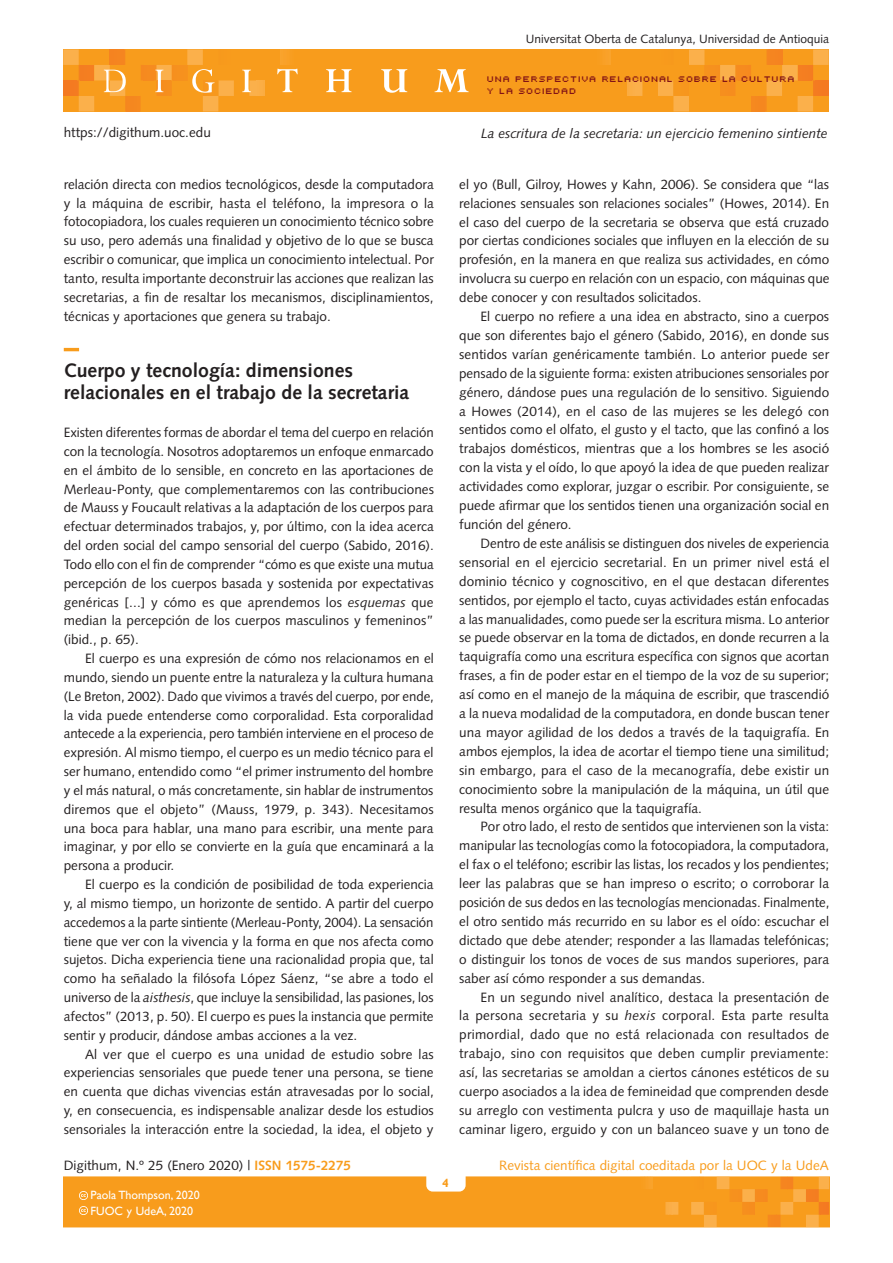
<style>
.page{position:relative;width:893px;height:1263px;background:#fff}
.page>*{position:absolute;margin:0;border:0;box-sizing:border-box;transform-origin:0 0}
.t1{font:700 19.5px/22.6px "Syntax LT";color:#231f20}
.t2{font:13.5px/18.9px "Syntax LT";color:#231f20;text-align:justify}
.t3{font:italic 13.5px "Syntax LT";color:#231f20}
.t4{font:13.5px "Syntax LT";color:#f89c1c}
.t5{font:12px "Syntax LT";color:#231f20}
.t6{font:12px/15.8px "Gill Sans";color:#fff}
.t7{font:700 12px "Gill Sans";color:#f89c1c}
.t8{font:9px/12px "Uni 0554";color:#821316}
.s1{font-style:italic}
.s2{font-weight:700;color:#f89c1c}
</style>
<div class="page">
<hr style="left:829px;top:1177px;width:1px;height:50px;background:#f47921">
<svg style="left:64px;top:1177px;width:765px;height:50px;background:#f89d21"></svg>
<div style="left:63px;top:49px;width:766px;height:62px;background:#f89c1c"></div>
<hr style="left:265px;top:49px;width:1px;height:62px;background:#faab40">
<hr style="left:266px;top:49px;width:2px;height:62px;background:#faab3f">
<hr style="left:268px;top:49px;width:1px;height:62px;background:#faaa3d">
<hr style="left:269px;top:49px;width:2px;height:62px;background:#faa93b">
<hr style="left:271px;top:49px;width:1px;height:62px;background:#faa839">
<hr style="left:272px;top:49px;width:2px;height:62px;background:#faa837">
<hr style="left:274px;top:49px;width:1px;height:62px;background:#faa736">
<hr style="left:275px;top:49px;width:2px;height:62px;background:#faa633">
<hr style="left:277px;top:49px;width:1px;height:62px;background:#f9a531">
<hr style="left:278px;top:49px;width:2px;height:62px;background:#f9a430">
<hr style="left:625px;top:49px;width:2px;height:62px;background:#faab40">
<hr style="left:624px;top:49px;width:1px;height:62px;background:#faab3f">
<hr style="left:622px;top:49px;width:2px;height:62px;background:#faaa3d">
<hr style="left:621px;top:49px;width:1px;height:62px;background:#faa93b">
<hr style="left:619px;top:49px;width:2px;height:62px;background:#faa839">
<hr style="left:618px;top:49px;width:1px;height:62px;background:#faa837">
<hr style="left:616px;top:49px;width:2px;height:62px;background:#faa736">
<hr style="left:615px;top:49px;width:1px;height:62px;background:#faa633">
<hr style="left:613px;top:49px;width:2px;height:62px;background:#f9a531">
<hr style="left:612px;top:49px;width:1px;height:62px;background:#f9a430">
<svg style="left:605px;top:49px;width:6px;height:16px"></svg>
<svg style="left:627px;top:49px;width:202px;height:62px"></svg>
<hr style="left:815px;top:80px;width:4px;height:16px;background:#f47b21">
<hr style="left:819px;top:80px;width:3px;height:16px;background:#f47a21">
<hr style="left:822px;top:80px;width:3px;height:16px;background:#f47921">
<hr style="left:825px;top:80px;width:4px;height:16px;background:#f47921">
<svg style="left:63px;top:49px;width:202px;height:62px"></svg>
<svg style="left:277px;top:49px;width:21px;height:43px"></svg>
<svg style="left:326px;top:69px;width:26px;height:23px"></svg>
<svg style="left:381px;top:69px;width:26px;height:24px"></svg>
<svg style="left:434px;top:69px;width:35px;height:23px"></svg>
<hr style="left:64px;top:348px;width:15px;height:3px;background:#f89c1c">
<p class="t2" style="left:64px;top:122px;width:149px">https://digithum.uoc.edu</p>
<p class="t2" style="left:64px;top:175px;width:372px">relación directa con medios tecnológicos, desde la computadora y la máquina de escribir, hasta el teléfono, la impresora o la fotocopiadora, los cuales requieren un conocimiento técnico sobre su uso, pero además una finalidad y objetivo de lo que se busca escribir o comunicar, que implica un conocimiento intelectual. Por tanto, resulta importante deconstruir las acciones que realizan las secretarias, a fin de resaltar los mecanismos, disciplinamientos, técnicas y aportaciones que genera su trabajo.</p>
<h1 class="t1" style="left:64px;top:359px;width:347px">Cuerpo y tecnología: dimensiones relacionales en el trabajo de la secretaria</h1>
<p class="t2" style="left:64px;top:423px;width:372px">Existen diferentes formas de abordar el tema del cuerpo en relación con la tecnología. Nosotros adoptaremos un enfoque enmarcado en el ámbito de lo sensible, en concreto en las aportaciones de Merleau-Ponty, que complementaremos con las contribuciones de Mauss y Foucault relativas a la adaptación de los cuerpos para efectuar determinados trabajos, y, por último, con la idea acerca del orden social del campo sensorial del cuerpo (Sabido, 2016).<br>Todo ello con el fin de comprender “cómo es que existe una mutua percepción de los cuerpos basada y sostenida por expectativas genéricas [...] y cómo es que aprendemos los <span class="s1">esquemas</span> que median la percepción de los cuerpos masculinos y femeninos” (ibid., p. 65).</p>
<p class="t2" style="left:64px;top:649px;width:372px;text-indent:21px">El cuerpo es una expresión de cómo nos relacionamos en el mundo, siendo un puente entre la naturaleza y la cultura humana (Le Breton, 2002). Dado que vivimos a través del cuerpo, por ende, la vida puede entenderse como corporalidad. Esta corporalidad antecede a la experiencia, pero también interviene en el proceso de expresión. Al mismo tiempo, el cuerpo es un medio técnico para el ser humano, entendido como “el primer instrumento del hombre y el más natural, o más concretamente, sin hablar de instrumentos diremos que el objeto” (Mauss, 1979, p. 343). Necesitamos una boca para hablar, una mano para escribir, una mente para imaginar, y por ello se convierte en la guía que encaminará a la persona a producir.</p>
<p class="t2" style="left:64px;top:875px;width:371px;text-indent:21px">El cuerpo es la condición de posibilidad de toda experiencia y, al mismo tiempo, un horizonte de sentido. A partir del cuerpo accedemos a la parte sintiente (Merleau-Ponty, 2004). La sensación tiene que ver con la vivencia y la forma en que nos afecta como sujetos. Dicha experiencia tiene una racionalidad propia que, tal como ha señalado la filósofa López Sáenz, “se abre a todo el universo de la <span class="s1">aisthesis</span>, que incluye la sensibilidad, las pasiones, los afectos” (2013, p. 50). El cuerpo es pues la instancia que permite sentir y producir, dándose ambas acciones a la vez.</p>
<p class="t2" style="left:64px;top:1044px;width:372px;text-indent:21px">Al ver que el cuerpo es una unidad de estudio sobre las experiencias sensoriales que puede tener una persona, se tiene en cuenta que dichas vivencias están atravesadas por lo social, y, en consecuencia, es indispensable analizar desde los estudios sensoriales la interacción entre la sociedad, la idea, el objeto y</p>
<p class="t5" style="left:526px;top:32px;width:305px">Universitat Oberta de Catalunya, Universidad de Antioquia</p>
<p class="t8" style="left:488px;top:72px;width:310px">UNA PERSPECTIVA RELACIONAL SOBRE LA CULTURA<br>Y LA SOCIEDAD</p>
<p class="t3" style="left:481px;top:125px;width:348px">La escritura de la secretaria: un ejercicio femenino sintiente</p>
<p class="t2" style="left:459px;top:175px;width:372px">el yo (Bull, Gilroy, Howes y Kahn, 2006). Se considera que “las relaciones sensuales son relaciones sociales” (Howes, 2014). En el caso del cuerpo de la secretaria se observa que está cruzado por ciertas condiciones sociales que influyen en la elección de su profesión, en la manera en que realiza sus actividades, en cómo involucra su cuerpo en relación con un espacio, con máquinas que debe conocer y con resultados solicitados.</p>
<p class="t2" style="left:459px;top:307px;width:371px;text-indent:21px">El cuerpo no refiere a una idea en abstracto, sino a cuerpos que son diferentes bajo el género (Sabido, 2016), en donde sus sentidos varían genéricamente también. Lo anterior puede ser pensado de la siguiente forma: existen atribuciones sensoriales por género, dándose pues una regulación de lo sensitivo. Siguiendo a Howes (2014), en el caso de las mujeres se les delegó con sentidos como el olfato, el gusto y el tacto, que las confinó a los trabajos domésticos, mientras que a los hombres se les asoció con la vista y el oído, lo que apoyó la idea de que pueden realizar actividades como explorar, juzgar o escribir. Por consiguiente, se puede afirmar que los sentidos tienen una organización social en función del género.</p>
<p class="t2" style="left:459px;top:534px;width:372px;text-indent:21px">Dentro de este análisis se distinguen dos niveles de experiencia sensorial en el ejercicio secretarial. En un primer nivel está el dominio técnico y cognoscitivo, en el que destacan diferentes sentidos, por ejemplo el tacto, cuyas actividades están enfocadas a las manualidades, como puede ser la escritura misma. Lo anterior se puede observar en la toma de dictados, en donde recurren a la taquigrafía como una escritura específica con signos que acortan frases, a fin de poder estar en el tiempo de la voz de su superior; así como en el manejo de la máquina de escribir, que trascendió a la nueva modalidad de la computadora, en donde buscan tener una mayor agilidad de los dedos a través de la taquigrafía. En ambos ejemplos, la idea de acortar el tiempo tiene una similitud; sin embargo, para el caso de la mecanografía, debe existir un conocimiento sobre la manipulación de la máquina, un útil que resulta menos orgánico que la taquigrafía.</p>
<p class="t2" style="left:459px;top:817px;width:372px;text-indent:21px">Por otro lado, el resto de sentidos que intervienen son la vista: manipular las tecnologías como la fotocopiadora, la computadora, el fax o el teléfono; escribir las listas, los recados y los pendientes; leer las palabras que se han impreso o escrito; o corroborar la posición de sus dedos en las tecnologías mencionadas. Finalmente, el otro sentido más recurrido en su labor es el oído: escuchar el dictado que debe atender; responder a las llamadas telefónicas; o distinguir los tonos de voces de sus mandos superiores, para saber así cómo responder a sus demandas.</p>
<p class="t2" style="left:459px;top:987px;width:371px;text-indent:21px">En un segundo nivel analítico, destaca la presentación de la persona secretaria y su <span class="s1">hexis</span> corporal. Esta parte resulta primordial, dado que no está relacionada con resultados de trabajo, sino con requisitos que deben cumplir previamente: así, las secretarias se amoldan a ciertos cánones estéticos de su cuerpo asociados a la idea de femineidad que comprenden desde su arreglo con vestimenta pulcra y uso de maquillaje hasta un caminar ligero, erguido y con un balanceo suave y un tono de</p>
<p class="t2" style="left:64px;top:1156px;width:289px">Digithum, N.º 25 (Enero 2020) | <span class="s2">ISSN 1575-2275</span></p>
<p class="t4" style="left:499px;top:1157px;width:331px">Revista científica digital coeditada por la UOC y la UdeA</p>
<p class="t7" style="left:442px;top:1175px;width:8px">4</p>
<p class="t6" style="left:91px;top:1187px;width:111px">Paola Thompson, 2020<br>FUOC y UdeA, 2020</p>
</div>
